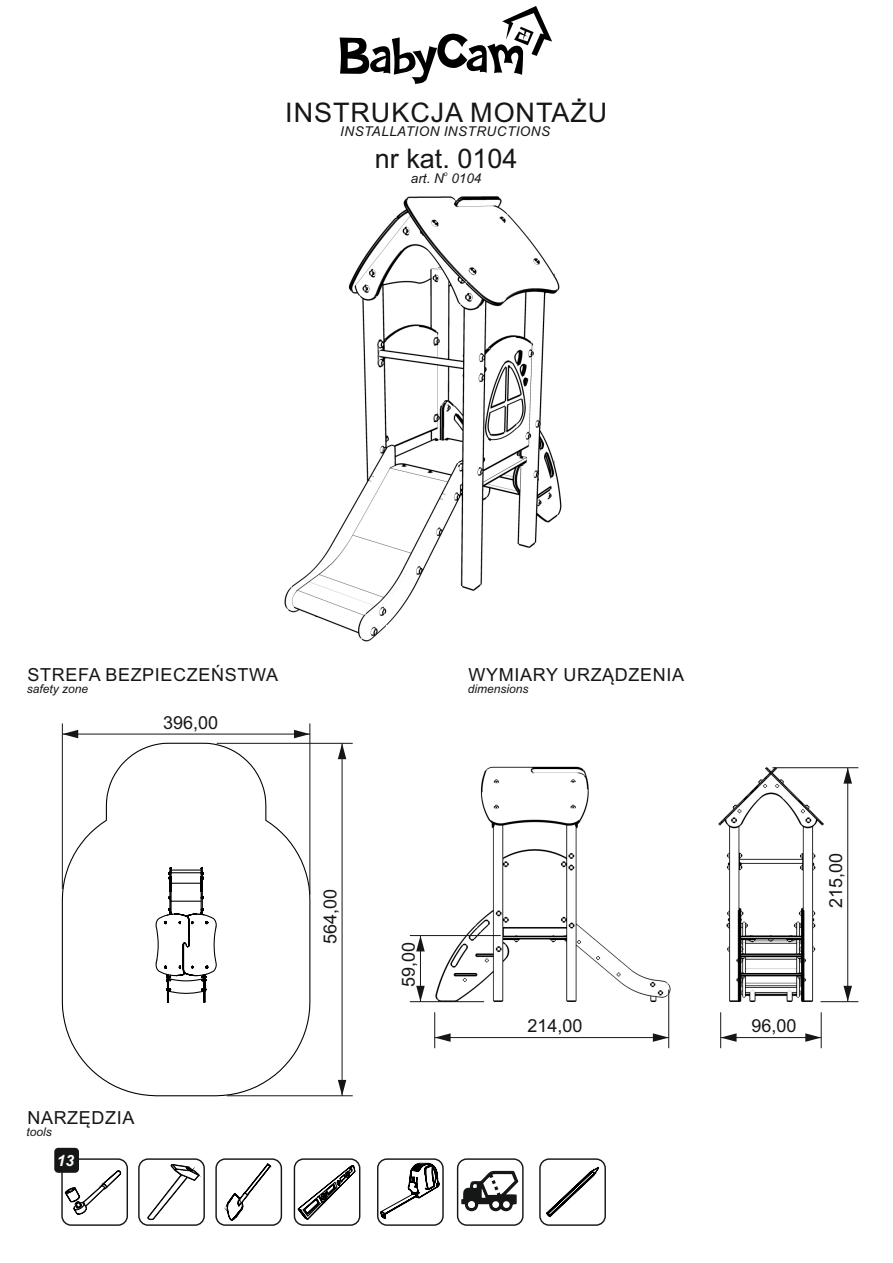
<style>
.page{position:relative;width:893px;height:1263px;background:#fff}
.page>*{position:absolute;margin:0;border:0;box-sizing:border-box;transform-origin:0 0}
.t1{font:27px "Arial";letter-spacing:.035em;color:#151616}
.t2{font:27px "Arial";color:#151616}
.t3{font:18px "Arial";letter-spacing:.035em;color:#151616}
.t4{font:italic 700 15.45px "Arial";color:#fff}
.t5{font:italic 13.5px "Arial";letter-spacing:.035em;color:#151616}
.t6{font:italic 12px "Arial";color:#151616}
.t7{font:italic 6.75px "Arial";color:#151616}
</style>
<div class="page">
<img style="left:284px;top:196px;width:278px;height:446px">
<svg style="left:340px;top:6px;width:212px;height:78px"></svg>
<svg style="left:546px;top:1167px;width:53px;height:51px"></svg>
<div style="left:539px;top:1158px;width:67px;height:68px;border:1px solid #151616;border-radius:9px"></div>
<div style="left:215px;top:1158px;width:67px;height:68px;border:1px solid #151616;border-radius:9px"></div>
<svg style="left:226px;top:1164px;width:45px;height:56px"></svg>
<div style="left:294px;top:1158px;width:66px;height:68px;border:1px solid #151616;border-radius:9px"></div>
<svg style="left:298px;top:1165px;width:57px;height:55px"></svg>
<div style="left:377px;top:1158px;width:67px;height:68px;border:1px solid #151616;border-radius:9px"></div>
<svg style="left:380px;top:1163px;width:59px;height:56px"></svg>
<svg style="left:65px;top:1170px;width:56px;height:54px"></svg>
<div style="left:61px;top:1158px;width:67px;height:68px;border:1px solid #151616;border-radius:9px"></div>
<div style="left:54px;top:1148px;width:25px;height:25px;background:#151616;border:1px solid #151616;border-radius:3px"></div>
<div style="left:457px;top:1158px;width:67px;height:68px;border:1px solid #151616;border-radius:9px"></div>
<svg style="left:461px;top:1171px;width:57px;height:40px"></svg>
<div style="left:503px;top:1201px;width:7px;height:7px;background:#fff;border-radius:50%"></div>
<div style="left:138px;top:1158px;width:67px;height:68px;border:1px solid #151616;border-radius:9px"></div>
<svg style="left:148px;top:1164px;width:51px;height:56px"></svg>
<svg style="left:61px;top:742px;width:250px;height:355px"></svg>
<hr style="left:310px;top:723px;width:1px;height:171px;background:#151616">
<hr style="left:62px;top:723px;width:1px;height:166px;background:#151616">
<hr style="left:62px;top:734px;width:248px;height:1px;background:#151616">
<svg style="left:62px;top:730px;width:16px;height:8px"></svg>
<svg style="left:294px;top:730px;width:16px;height:8px"></svg>
<hr style="left:227px;top:1095px;width:126px;height:1px;background:#151616">
<hr style="left:217px;top:743px;width:136px;height:1px;background:#151616">
<hr style="left:342px;top:743px;width:1px;height:353px;background:#151616">
<svg style="left:338px;top:743px;width:8px;height:16px"></svg>
<svg style="left:338px;top:1080px;width:8px;height:16px"></svg>
<img style="left:718px;top:767px;width:109px;height:235px">
<img style="left:426px;top:766px;width:245px;height:236px">
<hr style="left:410px;top:1001px;width:74px;height:1px;background:#151616">
<hr style="left:410px;top:935px;width:91px;height:1px;background:#151616">
<hr style="left:420px;top:935px;width:1px;height:67px;background:#151616">
<svg style="left:416px;top:935px;width:9px;height:16px"></svg>
<svg style="left:416px;top:986px;width:9px;height:16px"></svg>
<hr style="left:668px;top:989px;width:1px;height:59px;background:#151616">
<hr style="left:434px;top:1012px;width:1px;height:36px;background:#151616">
<hr style="left:435px;top:1037px;width:234px;height:1px;background:#151616">
<svg style="left:435px;top:1033px;width:16px;height:9px"></svg>
<svg style="left:653px;top:1033px;width:16px;height:9px"></svg>
<hr style="left:821px;top:1012px;width:1px;height:36px;background:#151616">
<hr style="left:720px;top:1012px;width:1px;height:36px;background:#151616">
<hr style="left:721px;top:1037px;width:100px;height:1px;background:#151616">
<svg style="left:721px;top:1033px;width:16px;height:9px"></svg>
<svg style="left:805px;top:1033px;width:16px;height:9px"></svg>
<hr style="left:821px;top:1001px;width:37px;height:1px;background:#151616">
<hr style="left:772px;top:767px;width:86px;height:1px;background:#151616">
<hr style="left:847px;top:768px;width:1px;height:234px;background:#151616">
<svg style="left:843px;top:768px;width:9px;height:16px"></svg>
<svg style="left:843px;top:986px;width:9px;height:16px"></svg>
<h1 class="t1" style="left:285px;top:102px;width:324px">INSTRUKCJA MONTAŻU</h1>
<p class="t5" style="left:340px;top:126px;width:211px">INSTALLATION INSTRUCTIONS</p>
<h1 class="t2" style="left:375px;top:148px;width:144px">nr kat. 0104</h1>
<p class="t7" style="left:444px;top:171px;width:5px">o</p>
<p class="t5" style="left:411px;top:173px;width:72px">art. N 0104</p>
<p class="t3" style="left:28px;top:668px;width:252px">STREFA BEZPIECZEŃSTWA</p>
<p class="t6" style="left:27px;top:684px;width:63px">safety zone</p>
<p class="t3" style="left:163px;top:715px;width:57px">396,00</p>
<p class="t3" style="left:323px;top:944px;width:57px;rotate:-90deg">564,00</p>
<p class="t3" style="left:27px;top:1110px;width:109px">NARZĘDZIA</p>
<p class="t4" style="left:57px;top:1154px;width:19px">13</p>
<p class="t6" style="left:27px;top:1127px;width:27px">tools</p>
<p class="t3" style="left:469px;top:668px;width:217px">WYMIARY URZĄDZENIA</p>
<p class="t6" style="left:468px;top:684px;width:62px">dimensions</p>
<p class="t3" style="left:402px;top:987px;width:47px;rotate:-90deg">59,00</p>
<p class="t3" style="left:829px;top:908px;width:57px;rotate:-90deg">215,00</p>
<p class="t3" style="left:527px;top:1019px;width:57px">214,00</p>
<p class="t3" style="left:752px;top:1019px;width:47px">96,00</p>
</div>
